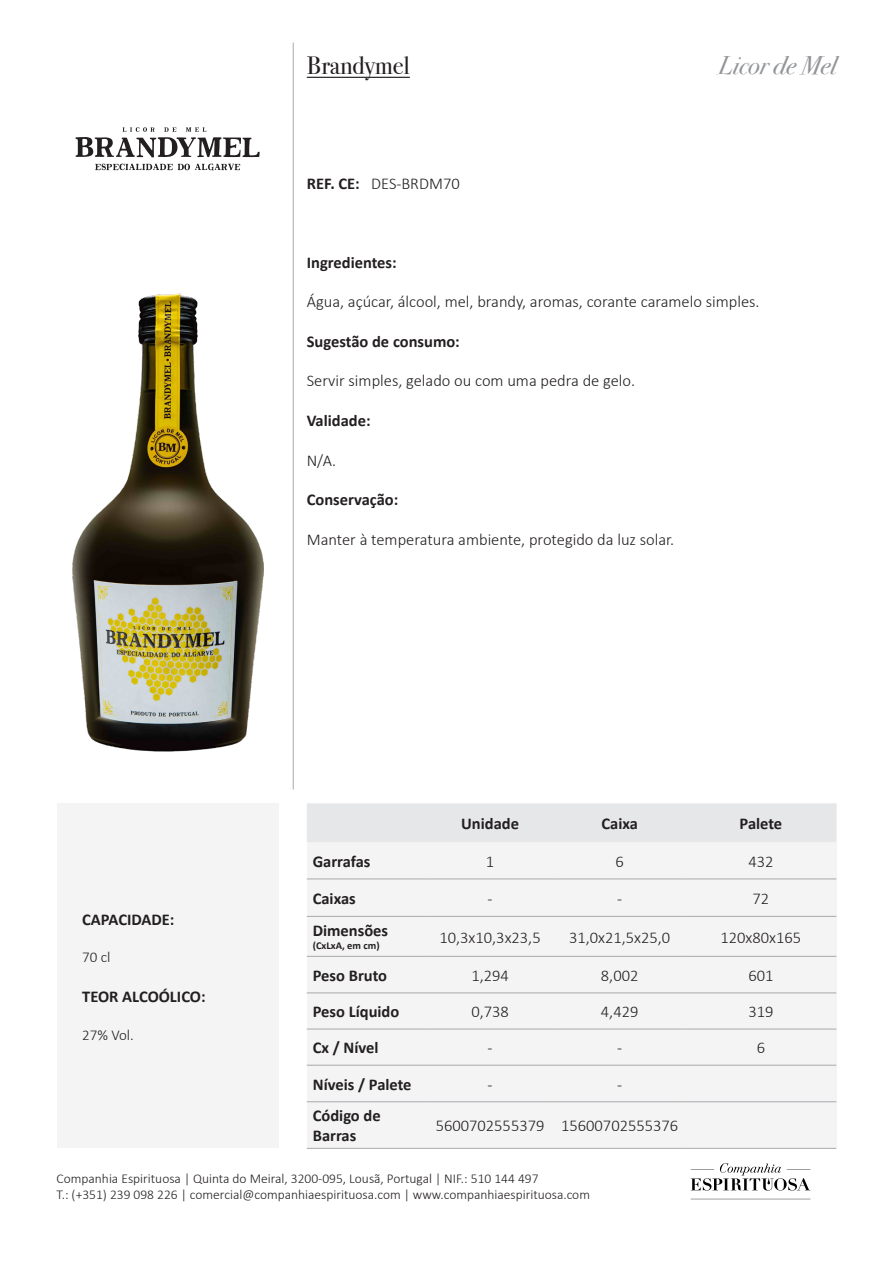
<style>
.page{position:relative;width:893px;height:1263px;background:#fff}
.page>*{position:absolute;margin:0;border:0;box-sizing:border-box;transform-origin:0 0}
.t1{font:italic 25.5px "Bodoni Svty Two OSITCTT";color:#939598}
.t2{font:25.5px "Bodoni Svty Two OSITCTT";color:#231f20}
.t3{font:300 16.5px "Calibri";color:#231f20}
.t4{font:700 16.5px/19.8px "Calibri";color:#231f20}
.t5{font:300 15px "Calibri";color:#231f20}
.t6{font:300 13.5px/16.2px "Calibri";color:#231f20}
.t7{font:700 10.5px "Calibri";color:#231f20}
</style>
<div class="page">
<svg style="left:691px;top:1163px;width:119px;height:36px"></svg>
<div style="left:57px;top:804px;width:222px;height:344px;background:#f4f4f4"></div>
<div style="left:307px;top:804px;width:529px;height:344px;background:#f4f4f4"></div>
<hr style="left:293px;top:43px;width:1px;height:746px;background:#a8a9ad">
<img style="left:72px;top:294px;width:191px;height:457px">
<svg style="left:76px;top:127px;width:184px;height:30px"></svg>
<svg style="left:95px;top:163px;width:145px;height:7px"></svg>
<div style="left:307px;top:804px;width:529px;height:38px;background:#e6e7e9"></div>
<hr style="left:307px;top:879px;width:119px;height:1px;background:#a8a9ad">
<hr style="left:426px;top:879px;width:128px;height:1px;background:#a8a9ad">
<hr style="left:554px;top:879px;width:131px;height:1px;background:#a8a9ad">
<hr style="left:685px;top:879px;width:151px;height:1px;background:#a8a9ad">
<hr style="left:307px;top:916px;width:119px;height:1px;background:#a8a9ad">
<hr style="left:426px;top:916px;width:128px;height:1px;background:#a8a9ad">
<hr style="left:554px;top:916px;width:131px;height:1px;background:#a8a9ad">
<hr style="left:685px;top:916px;width:151px;height:1px;background:#a8a9ad">
<hr style="left:307px;top:956px;width:119px;height:1px;background:#a8a9ad">
<hr style="left:426px;top:956px;width:128px;height:1px;background:#a8a9ad">
<hr style="left:554px;top:956px;width:131px;height:1px;background:#a8a9ad">
<hr style="left:685px;top:956px;width:151px;height:1px;background:#a8a9ad">
<hr style="left:307px;top:993px;width:119px;height:1px;background:#a8a9ad">
<hr style="left:426px;top:993px;width:128px;height:1px;background:#a8a9ad">
<hr style="left:554px;top:993px;width:131px;height:1px;background:#a8a9ad">
<hr style="left:685px;top:993px;width:151px;height:1px;background:#a8a9ad">
<hr style="left:307px;top:1029px;width:119px;height:1px;background:#a8a9ad">
<hr style="left:426px;top:1029px;width:128px;height:1px;background:#a8a9ad">
<hr style="left:554px;top:1029px;width:131px;height:1px;background:#a8a9ad">
<hr style="left:685px;top:1029px;width:151px;height:1px;background:#a8a9ad">
<hr style="left:307px;top:1065px;width:119px;height:1px;background:#a8a9ad">
<hr style="left:426px;top:1065px;width:128px;height:1px;background:#a8a9ad">
<hr style="left:554px;top:1065px;width:131px;height:1px;background:#a8a9ad">
<hr style="left:685px;top:1065px;width:151px;height:1px;background:#a8a9ad">
<hr style="left:307px;top:1101px;width:119px;height:1px;background:#a8a9ad">
<hr style="left:426px;top:1101px;width:128px;height:1px;background:#a8a9ad">
<hr style="left:554px;top:1101px;width:131px;height:1px;background:#a8a9ad">
<hr style="left:685px;top:1101px;width:151px;height:1px;background:#a8a9ad">
<hr style="left:307px;top:1148px;width:119px;height:1px;background:#a8a9ad">
<hr style="left:426px;top:1148px;width:128px;height:1px;background:#a8a9ad">
<hr style="left:554px;top:1148px;width:131px;height:1px;background:#a8a9ad">
<hr style="left:685px;top:1148px;width:151px;height:1px;background:#a8a9ad">
<hr style="left:307px;top:77px;width:103px;height:1px;background:#231f20">
<h1 class="t2" style="left:307px;top:51px;width:105px">Brandymel</h1>
<h1 class="t1" style="left:718px;top:50px;width:120px">Licor de Mel</h1>
<p class="t4" style="left:307px;top:173px;width:55px">REF. CE:</p>
<p class="t3" style="left:371px;top:173px;width:90px">DES-BRDM70</p>
<p class="t4" style="left:307px;top:251px;width:91px">Ingredientes:</p>
<p class="t3" style="left:307px;top:291px;width:454px">Água, açúcar, álcool, mel, brandy, aromas, corante caramelo simples.</p>
<p class="t4" style="left:307px;top:331px;width:155px">Sugestão de consumo:</p>
<p class="t3" style="left:307px;top:371px;width:330px">Servir simples, gelado ou com uma pedra de gelo.</p>
<p class="t4" style="left:307px;top:410px;width:65px">Validade:</p>
<p class="t3" style="left:307px;top:450px;width:31px">N/A.</p>
<p class="t4" style="left:307px;top:489px;width:93px">Conservação:</p>
<p class="t3" style="left:307px;top:529px;width:369px">Manter à temperatura ambiente, protegido da luz solar.</p>
<p class="t4" style="left:82px;top:908px;width:94px">CAPACIDADE:</p>
<p class="t5" style="left:82px;top:948px;width:30px">70 cl</p>
<p class="t4" style="left:82px;top:986px;width:125px">TEOR ALCOÓLICO:</p>
<p class="t5" style="left:82px;top:1025px;width:53px">27% Vol.</p>
<p class="t4" style="left:461px;top:813px;width:59px">Unidade</p>
<p class="t4" style="left:601px;top:813px;width:38px">Caixa</p>
<p class="t4" style="left:740px;top:813px;width:44px">Palete</p>
<p class="t4" style="left:313px;top:850px;width:59px">Garrafas</p>
<p class="t3" style="left:486px;top:851px;width:10px">1</p>
<p class="t3" style="left:615px;top:851px;width:10px">6</p>
<p class="t3" style="left:748px;top:851px;width:27px">432</p>
<p class="t4" style="left:313px;top:888px;width:44px">Caixas</p>
<p class="t3" style="left:488px;top:888px;width:7px">-</p>
<p class="t3" style="left:617px;top:888px;width:7px">-</p>
<p class="t3" style="left:752px;top:888px;width:18px">72</p>
<p class="t4" style="left:313px;top:920px;width:77px">Dimensões</p>
<p class="t7" style="left:313px;top:939px;width:68px">(CxLxA, em cm)</p>
<p class="t3" style="left:439px;top:927px;width:103px">10,3x10,3x23,5</p>
<p class="t3" style="left:569px;top:927px;width:103px">31,0x21,5x25,0</p>
<p class="t3" style="left:720px;top:927px;width:82px">120x80x165</p>
<p class="t4" style="left:313px;top:965px;width:76px">Peso Bruto</p>
<p class="t3" style="left:471px;top:965px;width:39px">1,294</p>
<p class="t3" style="left:601px;top:965px;width:39px">8,002</p>
<p class="t3" style="left:748px;top:965px;width:27px">601</p>
<p class="t4" style="left:313px;top:1001px;width:88px">Peso Líquido</p>
<p class="t3" style="left:471px;top:1001px;width:39px">0,738</p>
<p class="t3" style="left:601px;top:1001px;width:39px">4,429</p>
<p class="t3" style="left:748px;top:1001px;width:27px">319</p>
<p class="t4" style="left:313px;top:1037px;width:67px">Cx / Nível</p>
<p class="t3" style="left:488px;top:1037px;width:7px">-</p>
<p class="t3" style="left:617px;top:1037px;width:7px">-</p>
<p class="t3" style="left:757px;top:1037px;width:10px">6</p>
<p class="t4" style="left:313px;top:1073px;width:100px">Níveis / Palete</p>
<p class="t3" style="left:488px;top:1074px;width:7px">-</p>
<p class="t3" style="left:617px;top:1074px;width:7px">-</p>
<p class="t4" style="left:313px;top:1105px;width:69px">Código de<br>Barras</p>
<p class="t3" style="left:436px;top:1115px;width:244px">5600702555379 15600702555376</p>
<p class="t6" style="left:57px;top:1170px;width:535px">Companhia Espirituosa | Quinta do Meiral, 3200-095, Lousã, Portugal | NIF.: 510 144 497<br>T.: (+351) 239 098 226 | comercial@companhiaespirituosa.com | www.companhiaespirituosa.com</p>
</div>
